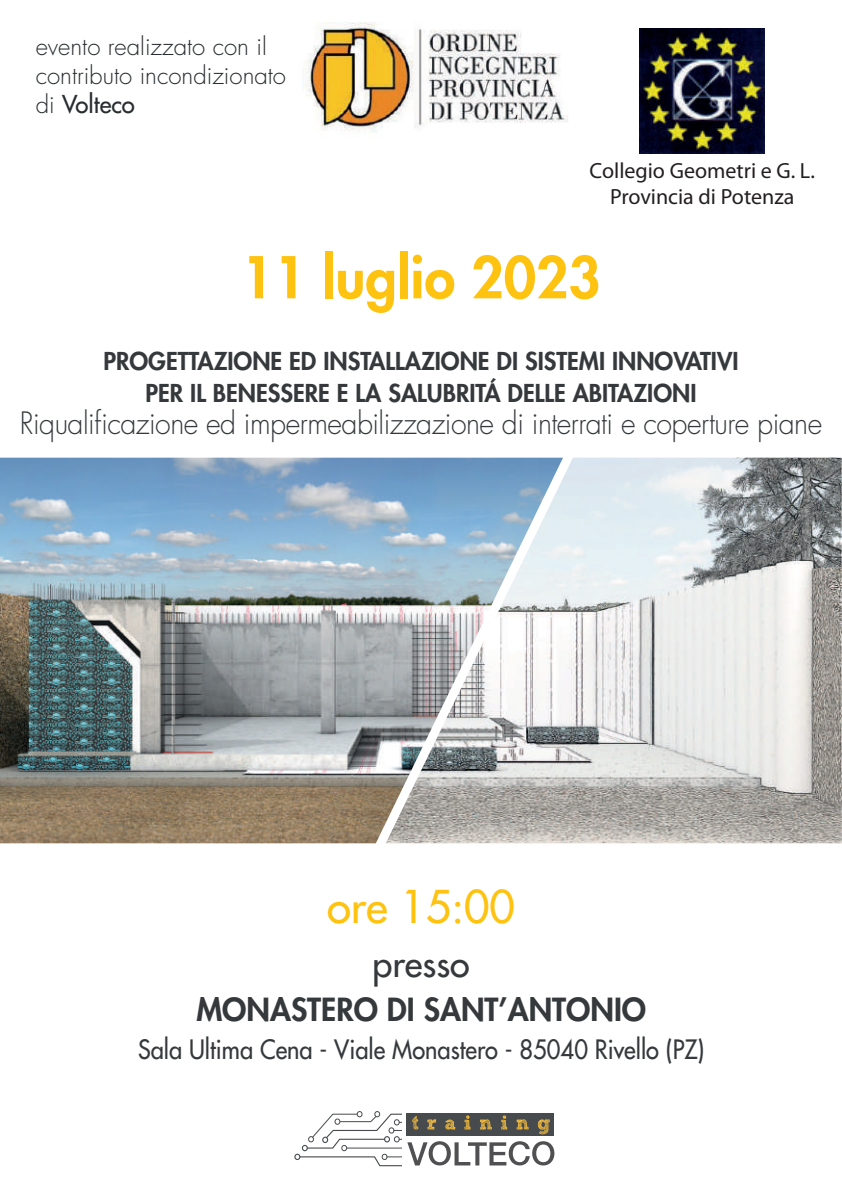
<style>
.page{position:relative;width:842px;height:1191px;background:#fff}
.page>*{position:absolute;margin:0;border:0;box-sizing:border-box;transform-origin:0 0}
.t1{font:800 56px "Futura Std";color:#fec210}
.t2{font:500 44px "Futura Std";color:#fec210}
.t3{font:500 36px "Futura Std";color:#35393b}
.t4{font:800 31px "Futura Std";color:#35393b}
.t5{font:300 30px "Futura Std";letter-spacing:-.02em;color:#35393b;scale:.95 1}
.t6{font:500 26px "Futura Std";color:#35393b;scale:.91 1}
.t7{font:800 24px/32px "Futura Std";color:#35393b;text-align:center}
.t8{font:300 24px/28.8px "Futura Std";color:#292d2f}
.t9{font:22px/26.4px "Myriad Pro";color:#231f20;text-align:center}
.s1{font-weight:500}
</style>
<div class="page">
<svg style="left:407px;top:1141px;width:147px;height:24px"></svg>
<div style="left:407px;top:1112px;width:147px;height:23px;background:#484b4e"></div>
<svg style="left:412px;top:1116px;width:6px;height:13px"></svg>
<svg style="left:427px;top:1119px;width:9px;height:10px"></svg>
<svg style="left:445px;top:1119px;width:10px;height:10px"></svg>
<svg style="left:464px;top:1115px;width:6px;height:14px"></svg>
<svg style="left:480px;top:1119px;width:12px;height:10px"></svg>
<svg style="left:501px;top:1115px;width:6px;height:14px"></svg>
<svg style="left:516px;top:1119px;width:13px;height:10px"></svg>
<svg style="left:538px;top:1119px;width:12px;height:15px"></svg>
<div style="left:294px;top:1153px;width:6px;height:7px;border:1px solid #484b4e;border-radius:50%"></div>
<svg style="left:299px;top:1111px;width:102px;height:55px"></svg>
<img style="left:303px;top:23px;width:265px;height:110px">
<img style="left:640px;top:29px;width:125px;height:124px">
<img style="left:0;top:457px;width:386px;height:386px">
<img style="left:386px;top:457px;width:456px;height:386px">
<p class="t8" style="left:36px;top:33px;width:252px">evento realizzato con il contributo incondizionato di <span class="s1">Volteco</span></p>
<p class="t9" style="left:590px;top:157px;width:227px">Collegio Geometri e G. L.<br>Provincia di Potenza</p>
<h1 class="t1" style="left:241px;top:242px;width:361px">11 luglio 2023</h1>
<p class="t7" style="left:103px;top:345px;width:636px">PROGETTAZIONE ED INSTALLAZIONE DI SISTEMI INNOVATIVI<br>PER IL BENESSERE E LA SALUBRITÁ DELLE ABITAZIONI</p>
<p class="t5" style="left:20px;top:404px;width:846px">Riqualificazione ed impermeabilizzazione di interrati e coperture piane</p>
<h2 class="t2" style="left:327px;top:879px;width:189px">ore 15:00</h2>
<h3 class="t3" style="left:372px;top:941px;width:99px">presso</h3>
<p class="t4" style="left:196px;top:990px;width:451px">MONASTERO DI SANT’ANTONIO</p>
<p class="t6" style="left:138px;top:1033px;width:624px">Sala Ultima Cena - Viale Monastero - 85040 Rivello (PZ)</p>
</div>
